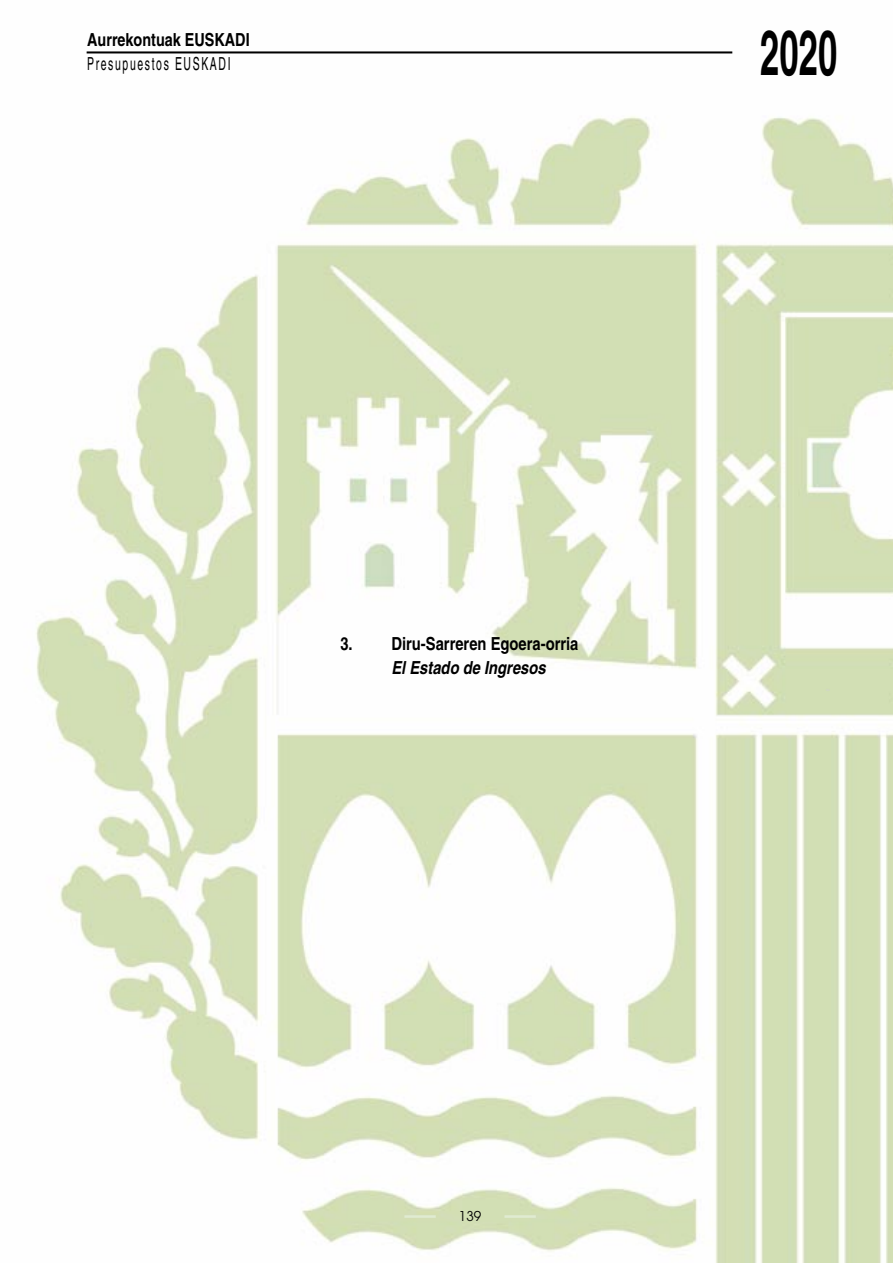
<style>
.page{position:relative;width:893px;height:1263px;background:#fff}
.page>*{position:absolute;margin:0;border:0;box-sizing:border-box;transform-origin:0 0}
.t1{font:700 63px "Helvetica";color:#000;scale:.55 1}
.t2{font:700 condensed 18px "Helvetica";color:#000}
.t3{font:700 18px "Helvetica";color:#000;scale:.8 1}
.t4{font:18px "Helvetica";letter-spacing:.155em;color:#000;scale:.58 1}
.t5{font:italic 700 condensed 18px "Helvetica";color:#000}
.t6{font:13.5px "Avant Garde";color:#000}
</style>
<div class="page">
<img style="left:36px;top:51px;width:856px;height:1212px">
<div style="left:87px;top:51px;width:645px;height:2px;background:#000;border:1px solid #000"></div>
<hr style="left:504px;top:1215px;width:32px;height:3px;background:#e0ebd1">
<hr style="left:404px;top:1215px;width:31px;height:3px;background:#e0ebd1">
<p class="t3" style="left:87px;top:34px;width:205px">Aurrekontuak EUSKADI</p>
<p class="t4" style="left:87px;top:58px;width:249px">Presupuestos EUSKADI</p>
<h1 class="t1" style="left:760px;top:30px;width:142px">2020</h1>
<p class="t2" style="left:340px;top:637px;width:240px">3. Diru-Sarreren Egoera-orria</p>
<p class="t5" style="left:391px;top:661px;width:156px">El Estado de Ingresos</p>
<p class="t6" style="left:459px;top:1211px;width:24px">139</p>
</div>
